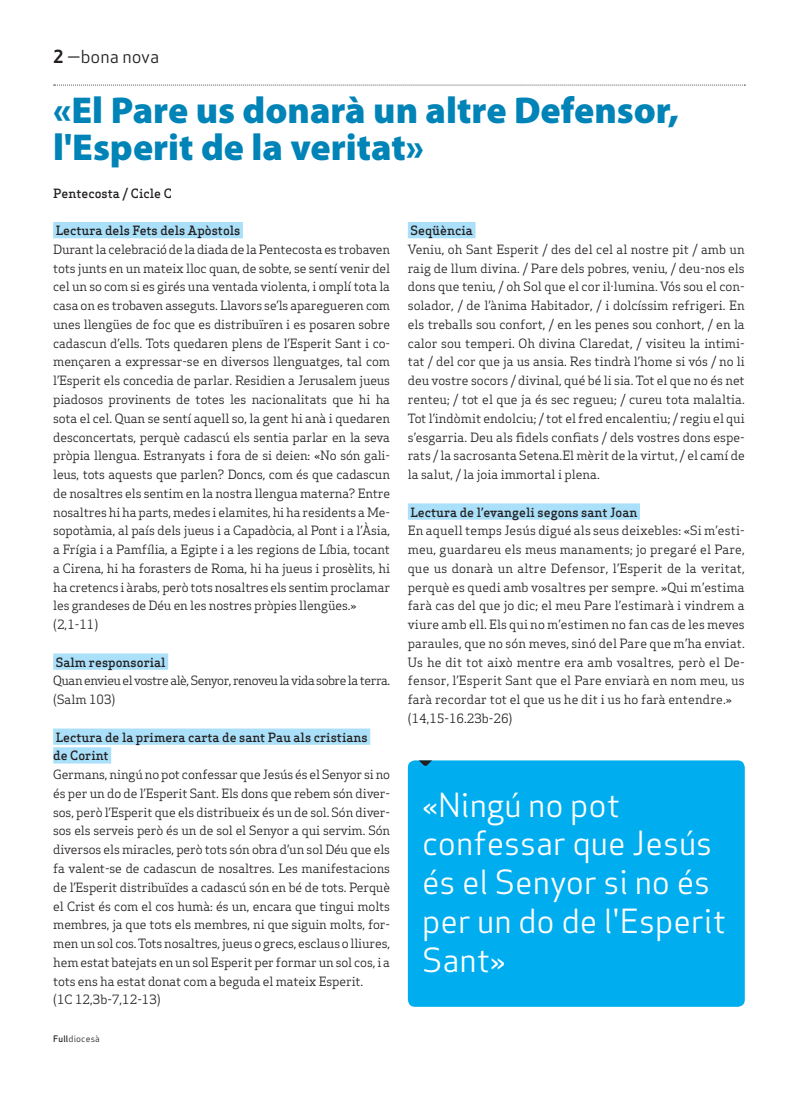
<style>
.page{position:relative;width:798px;height:1099px;background:#fff}
.page>*{position:absolute;margin:0;border:0;box-sizing:border-box;transform-origin:0 0}
.Titulars{font:900 37.5px/37.5px "Myriad Pro";color:#0083b6}
.Pastilla_Destacat{font:32.5px/38.8px "Apex Sans Book T";color:#fff}
.Capçalera{font:17.5px "Apex Sans Book T";color:#231f20}
.Text_General{font:12.5px/18.8px "Apex Serif";letter-spacing:-.01em;color:#231f20;text-align:justify}
.Text_General-2{font:500 12.5px "Apex Serif";color:#231f20}
.Text_General-3{font:12.5px "Apex Serif";letter-spacing:-.035em;color:#231f20}
.Autors{font:500 12.5px "Apex Serif";color:#231f20}
.Data_Peu{font:8.75px "Apex Sans Book T";letter-spacing:.02em;color:#231f20}
.s1{font-family:"Apex Sans Bold T"}
.s2{font-family:"Apex Sans Medium T"}
</style>
<div class="page">
<svg style="left:54px;top:85px;width:691px;height:1px"></svg>
<div style="left:53px;top:222px;width:190px;height:16px;background:#aae0f9"></div>
<div style="left:53px;top:653px;width:115px;height:16px;background:#aae0f9"></div>
<div style="left:53px;top:728px;width:317px;height:16px;background:#aae0f9"></div>
<div style="left:53px;top:747px;width:58px;height:16px;background:#aae0f9"></div>
<div style="left:407px;top:222px;width:68px;height:16px;background:#aae0f9"></div>
<div style="left:407px;top:503px;width:232px;height:16px;background:#aae0f9"></div>
<div style="left:407px;top:760px;width:337px;height:246px;background:#00aeef;border-radius:7px"></div>
<svg style="left:418px;top:760px;width:14px;height:6px"></svg>
<p class="Capçalera" style="left:53px;top:46px;width:107px"><span class="s1">2</span> —bona nova</p>
<p class="Titulars" style="left:53px;top:90px;width:627px">«El Pare us donarà un altre Defensor, l'Esperit de la veritat»</p>
<p class="Autors" style="left:53px;top:185px;width:120px">Pentecosta / Cicle C</p>
<p class="Text_General-2" style="left:56px;top:223px;width:186px">Lectura dels Fets dels Apòstols</p>
<p class="Text_General" style="left:53px;top:240px;width:338px">Durant la celebració de la diada de la Pentecosta es trobaven tots junts en un mateix lloc quan, de sobte, se sentí venir del cel un so com si es girés una ventada violenta, i omplí tota la casa on es trobaven asseguts. Llavors se’ls aparegueren com unes llengües de foc que es distribuïren i es posaren sobre cadascun d’ells. Tots quedaren plens de l’Esperit Sant i co&shy;mençaren a expressar-se en diversos llenguatges, tal com l’Esperit els concedia de parlar. Residien a Jerusalem jueus piadosos provinents de totes les nacionalitats que hi ha sota el cel. Quan se sentí aquell so, la gent hi anà i quedaren desconcertats, perquè cadascú els sentia parlar en la seva pròpia llengua. Estranyats i fora de si deien: «No són gali&shy;leus, tots aquests que parlen? Doncs, com és que cadascun de nosaltres els sentim en la nostra llengua materna? Entre nosaltres hi ha parts, medes i elamites, hi ha residents a Me&shy;sopotàmia, al país dels jueus i a Capadòcia, al Pont i a l’Àsia, a Frígia i a Pamfília, a Egipte i a les regions de Líbia, tocant a Cirena, hi ha forasters de Roma, hi ha jueus i prosèlits, hi ha cretencs i àrabs, però tots nosaltres els sentim proclamar les grandeses de Déu en les nostres pròpies llengües.»</p>
<p class="Text_General" style="left:53px;top:615px;width:47px">(2,1-11)</p>
<p class="Text_General-2" style="left:56px;top:654px;width:111px">Salm responsorial</p>
<p class="Text_General-3" style="left:53px;top:673px;width:338px">Quan envieu el vostre alè, Senyor, renoveu la vida sobre la terra.</p>
<p class="Text_General" style="left:53px;top:690px;width:64px">(Salm 103)</p>
<p class="Text_General-2" style="left:56px;top:729px;width:313px">Lectura de la primera carta de sant Pau als cristians</p>
<p class="Text_General-2" style="left:53px;top:748px;width:57px">de Corint</p>
<p class="Text_General" style="left:53px;top:765px;width:338px">Germans, ningú no pot confessar que Jesús és el Senyor si no és per un do de l’Esperit Sant. Els dons que rebem són diver&shy;sos, però l’Esperit que els distribueix és un de sol. Són diver&shy;sos els serveis però és un de sol el Senyor a qui servim. Són diversos els miracles, però tots són obra d’un sol Déu que els fa valent-se de cadascun de nosaltres. Les manifestacions de l’Esperit distribuïdes a cadascú són en bé de tots. Perquè el Crist és com el cos humà: és un, encara que tingui molts membres, ja que tots els membres, ni que siguin molts, for&shy;men un sol cos. Tots nosaltres, jueus o grecs, esclaus o lliures, hem estat batejats en un sol Esperit per formar un sol cos, i a tots ens ha estat donat com a beguda el mateix Esperit.</p>
<p class="Text_General" style="left:53px;top:990px;width:109px">(1C 12,3b-7,12-13)</p>
<p class="Data_Peu" style="left:53px;top:1032px;width:48px"><span class="s2">Full</span>diocesà</p>
<p class="Text_General-2" style="left:410px;top:223px;width:64px">Seqüència</p>
<p class="Text_General" style="left:407px;top:240px;width:338px">Veniu, oh Sant Esperit / des del cel al nostre pit / amb un raig de llum divina. / Pare dels pobres, veniu, / deu-nos els dons que teniu, / oh Sol que el cor il·lumina. Vós sou el con&shy;solador, / de l’ànima Habitador, / i dolcíssim refrigeri. En els treballs sou confort, / en les penes sou conhort, / en la calor sou temperi. Oh divina Claredat, / visiteu la intimi&shy;tat / del cor que ja us ansia. Res tindrà l’home si vós / no li deu vostre socors / divinal, qué bé li sia. Tot el que no és net renteu; / tot el que ja és sec regueu; / cureu tota malaltia.<br>Tot l’indòmit endolciu; / tot el fred encalentiu; / regiu el qui s’esgarria. Deu als fidels confiats / dels vostres dons espe&shy;rats / la sacrosanta Setena.El mèrit de la virtut, / el camí de la salut, / la joia immortal i plena.</p>
<p class="Text_General-2" style="left:410px;top:504px;width:228px">Lectura de l’evangeli segons sant Joan</p>
<p class="Text_General" style="left:407px;top:521px;width:338px">En aquell temps Jesús digué als seus deixebles: «Si m’esti&shy;meu, guardareu els meus manaments; jo pregaré el Pare, que us donarà un altre Defensor, l’Esperit de la veritat, perquè es quedi amb vosaltres per sempre. »Qui m’estima farà cas del que jo dic; el meu Pare l’estimarà i vindrem a viure amb ell. Els qui no m’estimen no fan cas de les meves paraules, que no són meves, sinó del Pare que m’ha enviat.<br>Us he dit tot això mentre era amb vosaltres, però el De&shy;fensor, l’Esperit Sant que el Pare enviarà en nom meu, us farà recordar tot el que us he dit i us ho farà entendre.»</p>
<p class="Text_General" style="left:407px;top:708px;width:106px">(14,15-16.23b-26)</p>
<p class="Pastilla_Destacat" style="left:422px;top:785px;width:305px">«Ningú no pot confessar que Jesús és el Senyor si no és per un do de l'Esperit<br>Sant»</p>
</div>
